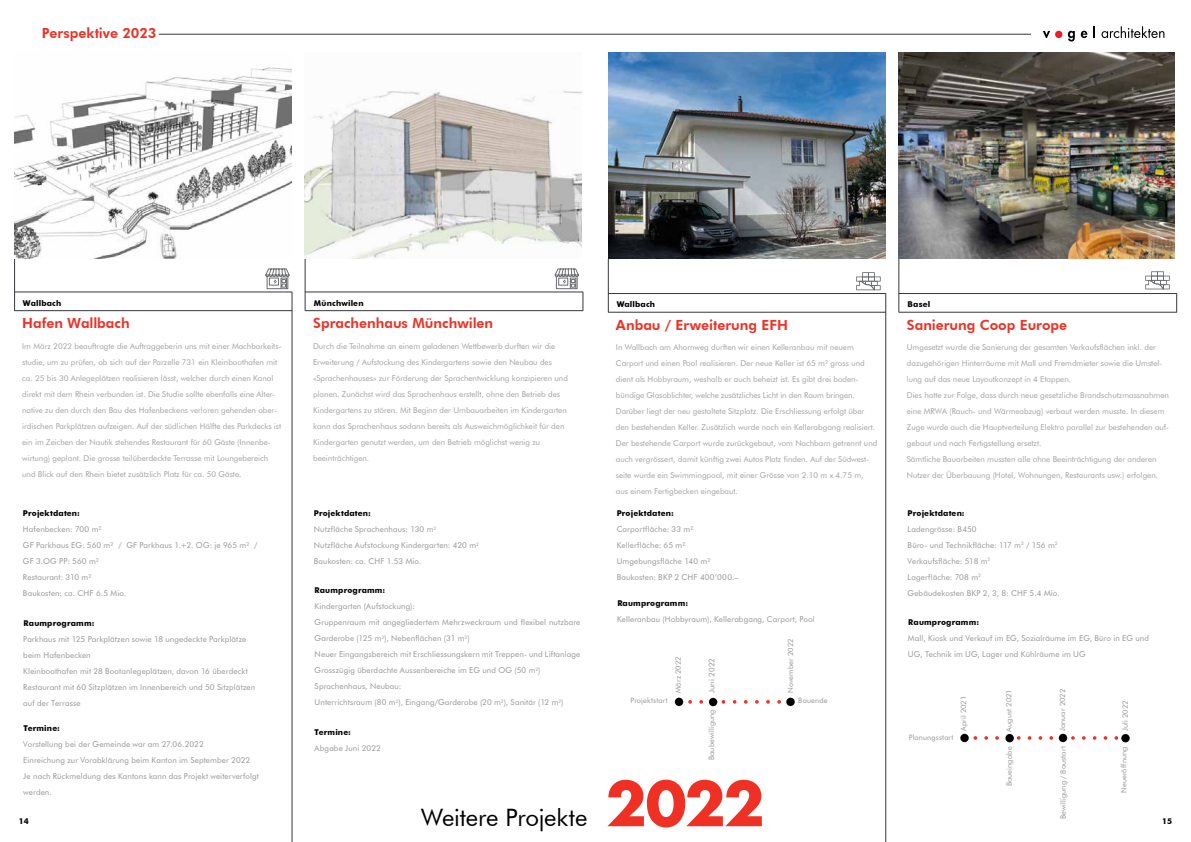
<style>
.page{position:relative;width:1191px;height:842px;background:#fff}
.page>*{position:absolute;margin:0;border:0;box-sizing:border-box;transform-origin:0 0}
.t1{font:700 60px "Futura";color:#ee3124}
.t2{font:24px "Futura BT";letter-spacing:-.01em;color:#000}
.t3{font:800 14px "Futura BT";color:#ee3124}
.t4{font:8px/16px "Futura BT";color:#a4a0a1}
.t5{font:8px/16px "Futura BT";letter-spacing:.015em;color:#939598}
.t6{font:700 8px "Futura BT";letter-spacing:.02em;color:#000}
.t7{font:7.9px "Futura BT";letter-spacing:.01em;color:#939598}
.t8{font:7.4px "Futura BT";letter-spacing:.015em;color:#939598}
</style>
<div class="page">
<hr style="left:159px;top:34px;width:872px;height:1px;background:#37363f">
<svg style="left:1101px;top:26px;width:63px;height:12px"></svg>
<div style="left:1055px;top:31px;width:7px;height:7px;background:#ed1d24;border-radius:50%"></div>
<svg style="left:1042px;top:31px;width:8px;height:7px"></svg>
<svg style="left:1067px;top:31px;width:7px;height:11px"></svg>
<svg style="left:1080px;top:31px;width:7px;height:7px"></svg>
<svg style="left:1093px;top:26px;width:2px;height:12px"></svg>
<hr style="left:14px;top:259px;width:1px;height:52px;background:#37363f">
<img style="left:305px;top:91px;width:276px;height:168px">
<hr style="left:14px;top:292px;width:278px;height:1px;background:#37363f">
<hr style="left:14px;top:310px;width:278px;height:1px;background:#37363f">
<hr style="left:305px;top:259px;width:1px;height:52px;background:#37363f">
<hr style="left:305px;top:292px;width:278px;height:1px;background:#37363f">
<hr style="left:305px;top:310px;width:278px;height:1px;background:#37363f">
<img style="left:14px;top:67px;width:277px;height:192px">
<hr style="left:292px;top:292px;width:1px;height:550px;background:#37363f">
<hr style="left:885px;top:293px;width:1px;height:549px;background:#37363f">
<svg style="left:554px;top:268px;width:30px;height:43px"></svg>
<svg style="left:265px;top:268px;width:25px;height:21px"></svg>
<hr style="left:608px;top:259px;width:1px;height:53px;background:#37363f">
<img style="left:898px;top:53px;width:276px;height:206px">
<hr style="left:608px;top:293px;width:278px;height:1px;background:#37363f">
<hr style="left:608px;top:312px;width:278px;height:1px;background:#37363f">
<hr style="left:898px;top:259px;width:1px;height:53px;background:#37363f">
<hr style="left:899px;top:293px;width:277px;height:1px;background:#37363f">
<hr style="left:899px;top:312px;width:277px;height:1px;background:#37363f">
<img style="left:608px;top:53px;width:277px;height:206px">
<div style="left:709px;top:698px;width:8px;height:8px;background:#000;border-radius:50%"></div>
<svg style="left:690px;top:700px;width:91px;height:4px"></svg>
<div style="left:675px;top:698px;width:8px;height:8px;background:#000;border-radius:50%"></div>
<div style="left:786px;top:698px;width:8px;height:8px;background:#000;border-radius:50%"></div>
<svg style="left:1145px;top:271px;width:24px;height:18px"></svg>
<svg style="left:856px;top:272px;width:24px;height:18px"></svg>
<svg style="left:1005px;top:734px;width:8px;height:8px"></svg>
<svg style="left:975px;top:736px;width:144px;height:4px"></svg>
<div style="left:960px;top:734px;width:8px;height:8px;background:#000;border-radius:50%"></div>
<svg style="left:1176px;top:293px;width:1px;height:19px"></svg>
<div style="left:1121px;top:734px;width:8px;height:8px;background:#000;border-radius:50%"></div>
<div style="left:1058px;top:734px;width:9px;height:8px;background:#000;border-radius:50%"></div>
<h3 class="t3" style="left:42px;top:24px;width:116px">Perspektive 2023</h3>
<p class="t6" style="left:23px;top:298px;width:40px">Wallbach</p>
<p class="t6" style="left:314px;top:298px;width:51px">Münchwilen</p>
<p class="t6" style="left:616px;top:299px;width:40px">Wallbach</p>
<p class="t6" style="left:907px;top:299px;width:24px">Basel</p>
<h3 class="t3" style="left:22px;top:315px;width:109px">Hafen Wallbach</h3>
<h3 class="t3" style="left:313px;top:315px;width:182px">Sprachenhaus Münchwilen</h3>
<h3 class="t3" style="left:616px;top:316px;width:174px">Anbau / Erweiterung EFH</h3>
<h3 class="t3" style="left:907px;top:316px;width:162px">Sanierung Coop Europe</h3>
<p class="t4" style="left:22px;top:338px;width:261px">Im März 2022 beauftragte die Auftraggeberin uns mit einer Machbarkeits&shy;studie, um zu prüfen, ob sich auf der Parzelle 731 ein Kleinboothafen mit ca. 25 bis 30 Anlegeplätzen realisieren lässt, welcher durch einen Kanal direkt mit dem Rhein verbunden ist. Die Studie sollte ebenfalls eine Alter&shy;native zu den durch den Bau des Hafenbeckens verloren gehenden ober&shy;irdischen Parkplätzen aufzeigen. Auf der südlichen Hälfte des Parkdecks ist ein im Zeichen der Nautik stehendes Restaurant für 60 Gäste (Innenbe&shy;wirtung) geplant. Die grosse teilüberdeckte Terrasse mit Loungebereich und Blick auf den Rhein bietet zusätzlich Platz für ca. 50 Gäste.</p>
<p class="t4" style="left:313px;top:338px;width:256px">Durch die Teilnahme an einem geladenen Wettbewerb durften wir die Erweiterung / Aufstockung des Kindergartens sowie den Neubau des «Sprachenhauses» zur Förderung der Sprachentwicklung konzipieren und planen. Zunächst wird das Sprachenhaus erstellt, ohne den Betrieb des Kindergartens zu stören. Mit Beginn der Umbauarbeiten im Kindergarten kann das Sprachenhaus sodann bereits als Ausweichmöglichkeit für den Kindergarten genutzt werden, um den Betrieb möglichst wenig zu beeinträchtigen.</p>
<p class="t4" style="left:616px;top:339px;width:263px">In Wallbach am Ahornweg durften wir einen Kelleranbau mit neuem Carport und einen Pool realisieren. Der neue Keller ist 65 m² gross und dient als Hobbyraum, weshalb er auch beheizt ist. Es gibt drei boden&shy;bündige Glasoblichter, welche zusätzliches Licht in den Raum bringen.<br>Darüber liegt der neu gestaltete Sitzplatz. Die Erschliessung erfolgt über den bestehenden Keller. Zusätzlich wurde noch ein Kellerabgang realisiert.<br>Der bestehende Carport wurde zurückgebaut, vom Nachbarn getrennt und auch vergrössert, damit künftig zwei Autos Platz finden. Auf der Südwest&shy;seite wurde ein Swimmingpool, mit einer Grösse von 2.10 m x 4.75 m, aus einem Fertigbecken eingebaut.</p>
<p class="t4" style="left:907px;top:339px;width:264px">Umgesetzt wurde die Sanierung der gesamten Verkaufsflächen inkl. der dazugehörigen Hinterräume mit Mall und Fremdmieter sowie die Umstel&shy;lung auf das neue Layoutkonzept in 4 Etappen.<br>Dies hatte zur Folge, dass durch neue gesetzliche Brandschutzmassnahmen eine MRWA (Rauch- und Wärmeabzug) verbaut werden musste. In diesem Zuge wurde auch die Hauptverteilung Elektro parallel zur bestehenden auf&shy;gebaut und nach Fertigstellung ersetzt.<br>Sämtliche Bauarbeiten mussten alle ohne Beeinträchtigung der anderen Nutzer der Überbauung (Hotel, Wohnungen, Restaurants usw.) erfolgen.</p>
<p class="t6" style="left:23px;top:509px;width:59px">Projektdaten:</p>
<p class="t6" style="left:314px;top:509px;width:59px">Projektdaten:</p>
<p class="t6" style="left:616px;top:508px;width:59px">Projektdaten:</p>
<p class="t6" style="left:907px;top:508px;width:59px">Projektdaten:</p>
<p class="t5" style="left:23px;top:521px;width:236px">Hafenbecken: 700 m²<br>GF Parkhaus EG: 560 m² / GF Parkhaus 1.+2. OG: je 965 m² /<br>GF 3.OG PP: 560 m²<br>Restaurant: 310 m²<br>Baukosten: ca. CHF 6.5 Mio.</p>
<p class="t5" style="left:314px;top:521px;width:166px">Nutzfläche Sprachenhaus: 130 m<sup>2<br></sup>Nutzfläche Aufstockung Kindergarten: 420 m<sup>2<br></sup>Baukosten: ca. CHF 1.53 Mio.</p>
<p class="t6" style="left:314px;top:585px;width:72px">Raumprogramm:</p>
<p class="t5" style="left:616px;top:521px;width:123px">Carportfläche: 33 m²<br>Kellerfläche: 65 m²<br>Umgebungsfläche 140 m²<br>Baukosten: BKP 2 CHF 400’000.–</p>
<p class="t5" style="left:907px;top:521px;width:154px">Ladengrösse: B450<br>Büro- und Technikfläche: 117 m<sup>2</sup> / 156 m<sup>2<br></sup>Verkaufsfläche: 518 m<sup>2<br></sup>Lagerfläche: 708 m<sup>2<br></sup>Gebäudekosten BKP 2, 3, 8: CHF 5.4 Mio.</p>
<p class="t6" style="left:24px;top:618px;width:72px">Raumprogramm:</p>
<p class="t5" style="left:23px;top:631px;width:233px">Parkhaus mit 125 Parkplätzen sowie 18 ungedeckte Parkplätze beim Hafenbecken<br>Kleinboothafen mit 28 Bootanlegeplätzen, davon 16 überdeckt Restaurant mit 60 Sitzplätzen im Innenbereich und 50 Sitzplätzen auf der Terrasse</p>
<p class="t5" style="left:315px;top:598px;width:267px">Kindergarten (Aufstockung):<br>Gruppenraum mit angegliedertem Mehrzweckraum und flexibel nutzbare Garderobe (125 m<sup>2</sup>), Nebenflächen (31 m<sup>2</sup>)<br>Neuer Eingangsbereich mit Erschliessungskern mit Treppen- und Liftanlage Grosszügig überdachte Aussenbereiche im EG und OG (50 m<sup>2</sup>)<br>Sprachenhaus, Neubau:<br>Unterrichtsraum (80 m<sup>2</sup>), Eingang/Garderobe (20 m<sup>2</sup>), Sanitär (12 m<sup>2</sup>)</p>
<p class="t6" style="left:617px;top:598px;width:72px">Raumprogramm:</p>
<p class="t5" style="left:617px;top:611px;width:199px">Kelleranbau (Hobbyraum), Kellerabgang, Carport, Pool</p>
<p class="t8" style="left:673px;top:693px;width:38px;rotate:-90deg">März 2022</p>
<p class="t8" style="left:630px;top:696px;width:39px">Projektstart</p>
<p class="t7" style="left:707px;top:693px;width:36px;rotate:-90deg">Juni 2022</p>
<p class="t8" style="left:786px;top:693px;width:56px;rotate:-90deg">November 2022</p>
<p class="t8" style="left:798px;top:696px;width:31px">Bauende</p>
<p class="t6" style="left:24px;top:723px;width:38px">Termine:</p>
<p class="t5" style="left:23px;top:736px;width:237px">Vorstellung bei der Gemeinde war am 27.06.2022<br>Einreichung zur Vorabklärung beim Kanton im September 2022<br>Je nach Rückmeldung des Kantons kann das Projekt weiterverfolgt werden.</p>
<p class="t6" style="left:19px;top:816px;width:11px">14</p>
<p class="t6" style="left:315px;top:727px;width:38px">Termine:</p>
<p class="t5" style="left:315px;top:740px;width:68px">Abgabe Juni 2022</p>
<h2 class="t2" style="left:421px;top:803px;width:168px">Weitere Projekte</h2>
<p class="t8" style="left:707px;top:760px;width:52px;rotate:-90deg">Baubewilligung</p>
<h1 class="t1" style="left:606px;top:760px;width:160px">2022</h1>
<p class="t6" style="left:908px;top:617px;width:72px">Raumprogramm:</p>
<p class="t5" style="left:908px;top:630px;width:242px">Mall, Kiosk und Verkauf im EG, Sozialräume im EG, Büro in EG und<br>UG, Technik im UG, Lager und Kühlräume im UG</p>
<p class="t8" style="left:959px;top:731px;width:37px;rotate:-90deg">April 2021</p>
<p class="t8" style="left:908px;top:732px;width:46px">Planungsstart</p>
<p class="t8" style="left:1058px;top:731px;width:44px;rotate:-90deg">Januar 2022</p>
<p class="t8" style="left:1120px;top:731px;width:32px;rotate:-90deg">Juli 2022</p>
<p class="t8" style="left:1004px;top:732px;width:44px;rotate:-90deg">August 2021</p>
<p class="t8" style="left:1004px;top:786px;width:41px;rotate:-90deg">Baueingabe</p>
<p class="t8" style="left:1058px;top:819px;width:74px;rotate:-90deg">Bewilligung / Baustart</p>
<p class="t8" style="left:1119px;top:793px;width:48px;rotate:-90deg">Neueröffnung</p>
<p class="t6" style="left:1162px;top:816px;width:11px">15</p>
</div>
